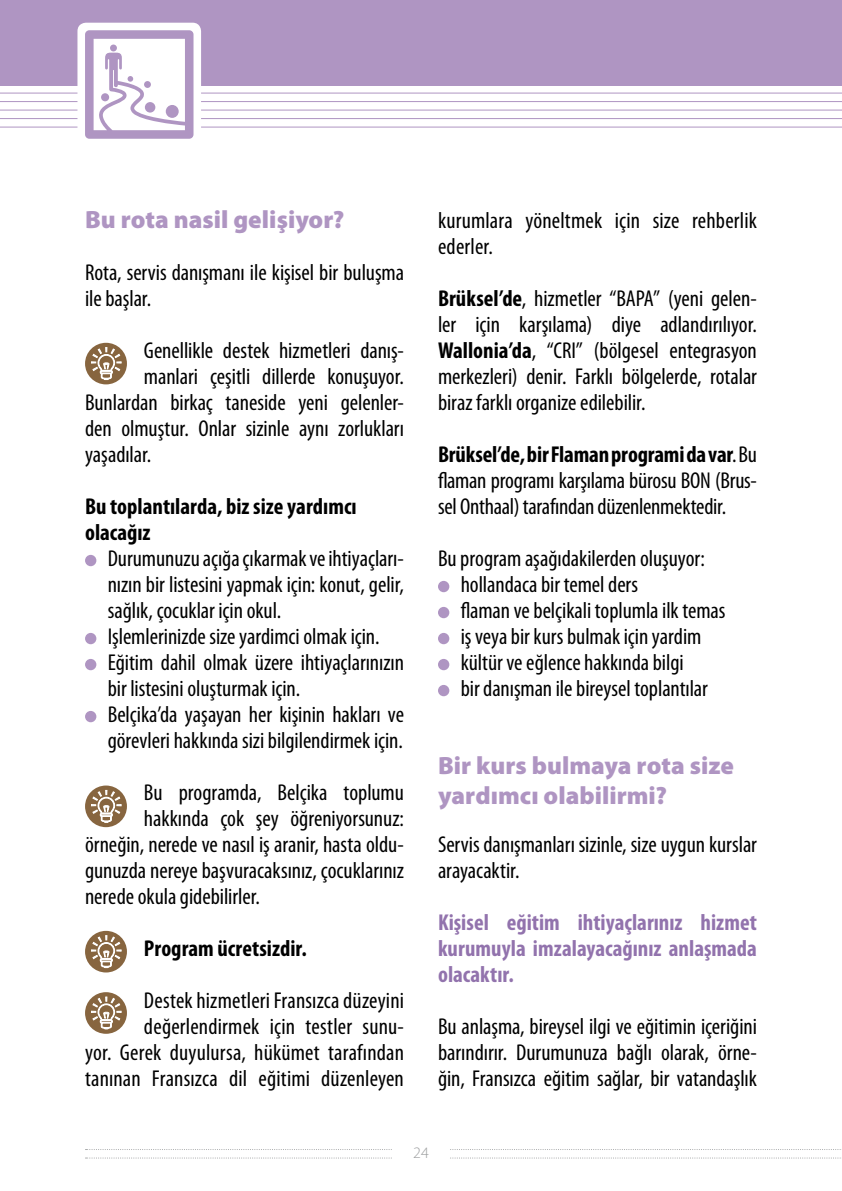
<style>
.page{position:relative;width:842px;height:1191px;background:#fff}
.page>*{position:absolute;margin:0;border:0;box-sizing:border-box;transform-origin:0 0}
.t1{font:900 25px/30px "Myriad Pro";color:#af95c2}
.t2{font:condensed 23px/26px "Myriad Pro";letter-spacing:-.005em;color:#000}
.t3{font:700 condensed 23px/26px "Myriad Pro";color:#9273ad;text-align:justify}
.t4{font:700 condensed 23px/26px "Myriad Pro";color:#000}
.t5{font:300 16px "Myriad Pro";color:#9c9e9f}
.s1{font-weight:700}
</style>
<div class="page">
<svg style="left:86px;top:1149px;width:755px;height:1px"></svg>
<svg style="left:86px;top:1157px;width:755px;height:1px"></svg>
<div style="left:393px;top:1146px;width:56px;height:25px;background:#fff"></div>
<hr style="left:0;top:93px;width:842px;height:1px;background:#af95c2">
<hr style="left:0;top:101px;width:842px;height:1px;background:#af95c2">
<hr style="left:0;top:110px;width:842px;height:1px;background:#af95c2">
<hr style="left:0;top:118px;width:842px;height:1px;background:#af95c2">
<hr style="left:0;top:127px;width:842px;height:1px;background:#af95c2">
<div style="left:0;top:0;width:842px;height:85px;background:#af95c2"></div>
<div style="left:77px;top:23px;width:124px;height:123px;background:#fff;border-radius:9px"></div>
<svg style="left:85px;top:30px;width:108px;height:109px"></svg>
<div style="left:145px;top:102px;width:10px;height:11px;background:#af95c2;border-radius:50%"></div>
<div style="left:166px;top:105px;width:13px;height:13px;background:#af95c2;border-radius:50%"></div>
<div style="left:438px;top:581px;width:11px;height:11px;background:#af95c2;border-radius:50%"></div>
<div style="left:438px;top:607px;width:11px;height:11px;background:#af95c2;border-radius:50%"></div>
<div style="left:438px;top:633px;width:11px;height:11px;background:#af95c2;border-radius:50%"></div>
<div style="left:438px;top:659px;width:11px;height:11px;background:#af95c2;border-radius:50%"></div>
<div style="left:438px;top:685px;width:11px;height:11px;background:#af95c2;border-radius:50%"></div>
<div style="left:85px;top:555px;width:11px;height:11px;background:#af95c2;border-radius:50%"></div>
<div style="left:85px;top:633px;width:11px;height:11px;background:#af95c2;border-radius:50%"></div>
<div style="left:85px;top:659px;width:11px;height:11px;background:#af95c2;border-radius:50%"></div>
<div style="left:85px;top:711px;width:11px;height:11px;background:#af95c2;border-radius:50%"></div>
<div style="left:85px;top:785px;width:42px;height:42px;background:#87653f;border-radius:50%"></div>
<svg style="left:91px;top:790px;width:31px;height:33px"></svg>
<div style="left:85px;top:931px;width:42px;height:41px;background:#87653f;border-radius:50%"></div>
<svg style="left:91px;top:935px;width:31px;height:33px"></svg>
<div style="left:85px;top:992px;width:42px;height:41px;background:#87653f;border-radius:50%"></div>
<svg style="left:91px;top:996px;width:31px;height:33px"></svg>
<div style="left:85px;top:343px;width:42px;height:41px;background:#87653f;border-radius:50%"></div>
<svg style="left:91px;top:347px;width:31px;height:33px"></svg>
<p class="t1" style="left:85px;top:205px;width:261px">Bu rota nasil gelişiyor?</p>
<p class="t2" style="left:85px;top:260px;width:320px">Rota, servis danışmanı ile kişisel bir buluşma ile başlar.</p>
<p class="t2" style="left:144px;top:338px;width:261px">Genellikle destek hizmetleri danış-</p>
<p class="t2" style="left:144px;top:364px;width:261px">manlari çeşitli dillerde konuşuyor.</p>
<p class="t2" style="left:85px;top:390px;width:320px">Bunlardan birkaç taneside yeni gelenler-</p>
<p class="t2" style="left:85px;top:416px;width:320px">den olmuştur. Onlar sizinle aynı zorlukları</p>
<p class="t2" style="left:85px;top:442px;width:68px">yaşadılar.</p>
<p class="t4" style="left:85px;top:494px;width:273px">Bu toplantılarda, biz size yardımcı olacağız</p>
<p class="t2" style="left:108px;top:546px;width:298px">Durumunuzu açığa çıkarmak ve ihtiyaçları&shy;nızın bir listesini yapmak için: konut, gelir, sağlık, çocuklar için okul.<br>Işlemlerinizde size yardimci olmak için.<br>Eğitim dahil olmak üzere ihtiyaçlarınızın bir listesini oluşturmak için.<br>Belçika’da yaşayan her kişinin hakları ve görevleri hakkında sizi bilgilendirmek için.</p>
<p class="t2" style="left:144px;top:780px;width:261px">Bu programda, Belçika toplumu</p>
<p class="t2" style="left:144px;top:806px;width:262px">hakkında çok şey öğreniyorsunuz:</p>
<p class="t2" style="left:85px;top:832px;width:320px">örneğin, nerede ve nasıl iş aranir, hasta oldu-</p>
<p class="t2" style="left:85px;top:858px;width:320px">gunuzda nereye başvuracaksınız, çocuklarınız</p>
<p class="t2" style="left:85px;top:884px;width:176px">nerede okula gidebilirler.</p>
<p class="t4" style="left:144px;top:936px;width:164px">Program ücretsizdir.</p>
<p class="t2" style="left:85px;top:988px;width:320px;text-align:right">Destek hizmetleri Fransızca düzeyini değerlendirmek için testler sunu-<br>yor. Gerek duyulursa, hükümet tarafından tanınan Fransızca dil eğitimi düzenleyen</p>
<p class="t2" style="left:438px;top:208px;width:320px">kurumlara yöneltmek için size rehberlik ederler.</p>
<p class="t2" style="left:438px;top:286px;width:320px;text-align:justify"><span class="s1">Brüksel’de</span>, hizmetler “BAPA” (yeni gelen&shy;ler için karşılama) diye adlandırılıyor.<br><span class="s1">Wallonia’da</span>, “CRI” (bölgesel entegrasyon merkezleri) denir. Farklı bölgelerde, rotalar biraz farklı organize edilebilir.</p>
<p class="t2" style="left:438px;top:442px;width:320px;text-align:justify"><span class="s1">Brüksel’de, bir Flaman programi da var</span>. Bu flaman programı karşılama bürosu BON (Brus&shy;sel Onthaal) tarafından düzenlenmektedir.</p>
<p class="t2" style="left:461px;top:546px;width:266px;text-indent:-23px">Bu program aşağıdakilerden oluşuyor: hollandaca bir temel ders<br>flaman ve belçikali toplumla ilk temas iş veya bir kurs bulmak için yardim kültür ve eğlence hakkında bilgi<br>bir danışman ile bireysel toplantılar</p>
<p class="t1" style="left:438px;top:751px;width:298px">Bir kurs bulmaya rota size yardımcı olabilirmi?</p>
<p class="t2" style="left:438px;top:832px;width:320px">Servis danışmanları sizinle, size uygun kurslar arayacaktir.</p>
<p class="t3" style="left:438px;top:910px;width:320px">Kişisel eğitim ihtiyaçlarınız hizmet kurumuyla imzalayacağınız anlaşmada olacaktır.</p>
<p class="t2" style="left:438px;top:1014px;width:320px;text-align:justify">Bu anlaşma, bireysel ilgi ve eğitimin içeriğini barındırır. Durumunuza bağlı olarak, örne&shy;ğin, Fransızca eğitim sağlar, bir vatandaşlık</p>
<p class="t5" style="left:413px;top:1144px;width:17px">24</p>
</div>
